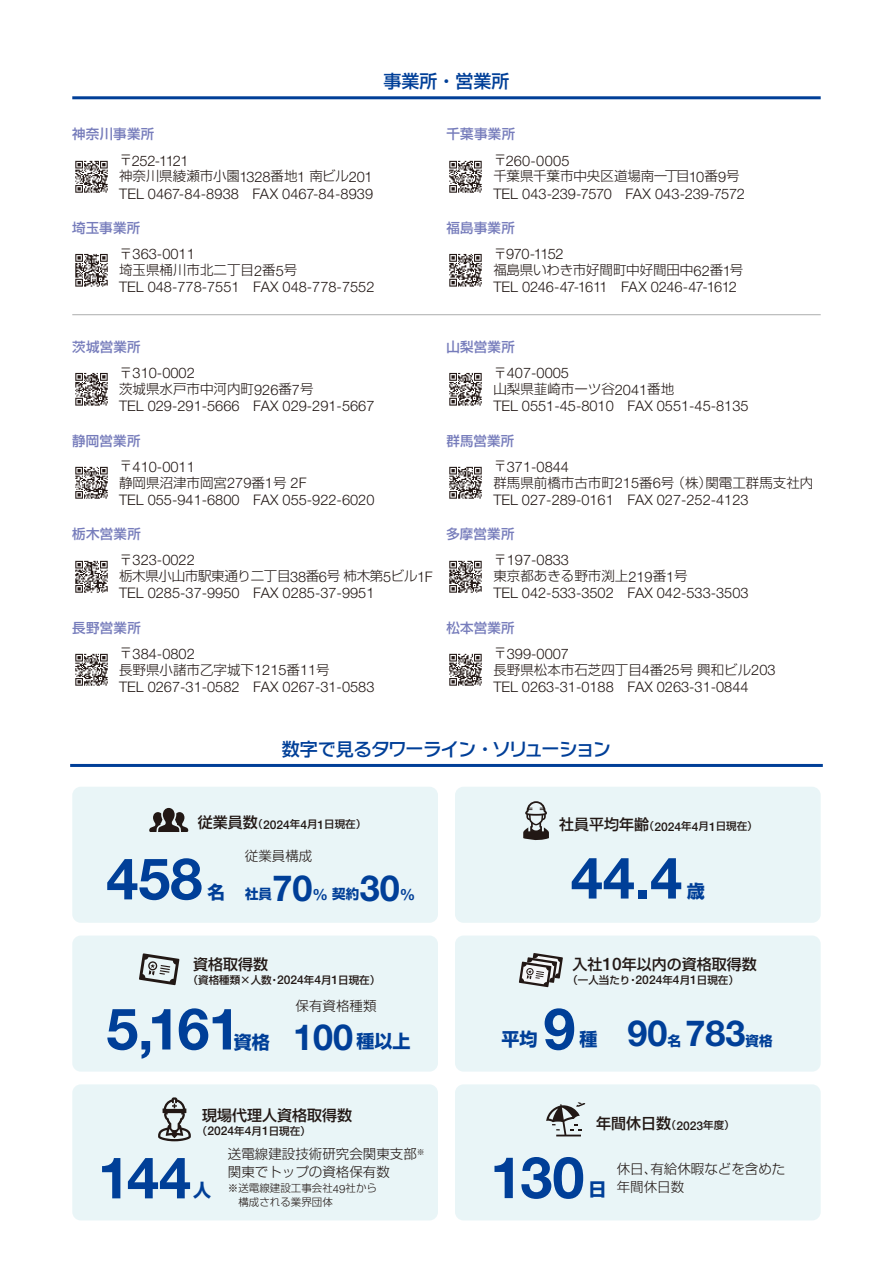
<style>
.page{position:relative;width:893px;height:1263px;background:#fff}
.page>*{position:absolute;margin:0;border:0;box-sizing:border-box;transform-origin:0 0}
.t1{font:700 57.6px "Helvetica Neue";color:#003f98}
.t2{font:700 36px "Helvetica Neue";color:#003f98}
.t3{font:500 18px "Typelabo N Std";letter-spacing:-.05em;color:#003f98}
.t4{font:700 18px "Shin Go Pr 6 N";color:#003f98}
.t5{font:500 18px "Shin Go Pro";color:#003f98}
.t6{font:700 15.45px "Helvetica Neue";color:#003f98}
.t7{font:500 15px "Shin Go Pr 6 N";color:#221815}
.t8{font:300 14.55px "Helvetica Neue";color:#221815}
.t9{font:300 14.55px "Helvetica Neue";letter-spacing:-.035em;color:#221815}
.t10{font:300 13.5px/18px "Shin Go Pro";color:#221815}
.t11{font:500 13.5px "Shin Go Pro";letter-spacing:.015em;color:#767cbb}
.t12{font:300 13.5px "Shin Go Pro";letter-spacing:-.025em;color:#221815}
.t13{font:700 13.5px "Shin Go Pr 6 N";color:#003f98}
.t14{font:500 10.5px "Shin Go Pr 6 N";color:#221815}
.t15{font:300 10.5px/13.5px "Shin Go Pro";color:#221815}
.s1{font-family:"Shin Go Pro";font-size:13.5px}
.s2{font-family:"Helvetica Neue";font-size:14.55px}
.s3{font-family:"Shin Go Pro"}
.s4{font-size:15px}
.s5{font-family:"Helvetica Neue";font-size:12.15px}
.s6{font-family:"Hira Kaku Std N W8";font-weight:400;font-size:18px}
.s7{font-family:"Helvetica Neue";font-size:15.45px}
.s8{font-size:55.2px}
.s9{font-family:"Shin Go Pr 6 N";font-size:18px}
.s10{font-family:"Helvetica Neue";font-size:11.4px}
.s11{font-family:"Helvetica Neue";font-size:17.25px}
.s12{font-size:10.5px}
.s13{font-family:"Shin Go Pr 6 N";font-weight:700;font-size:18px;color:#003f98}
</style>
<div class="page">
<div style="left:455px;top:787px;width:366px;height:136px;background:#e9f5f7;border-radius:9px"></div>
<div style="left:72px;top:787px;width:366px;height:136px;background:#e9f5f7;border-radius:9px"></div>
<div style="left:455px;top:935px;width:366px;height:136px;background:#e9f5f7;border-radius:9px"></div>
<div style="left:72px;top:935px;width:366px;height:136px;background:#e9f5f7;border-radius:9px"></div>
<div style="left:455px;top:1084px;width:366px;height:136px;background:#e9f5f7;border-radius:9px"></div>
<div style="left:72px;top:1084px;width:366px;height:136px;background:#e9f5f7;border-radius:9px"></div>
<svg style="left:149px;top:808px;width:39px;height:24px"></svg>
<svg style="left:523px;top:801px;width:26px;height:40px"></svg>
<svg style="left:519px;top:953px;width:44px;height:34px"></svg>
<svg style="left:158px;top:1097px;width:33px;height:44px"></svg>
<svg style="left:546px;top:1102px;width:39px;height:34px"></svg>
<svg style="left:139px;top:953px;width:40px;height:32px"></svg>
<hr style="left:70px;top:764px;width:753px;height:3px;background:#003f98">
<hr style="left:72px;top:314px;width:749px;height:1px;background:#b5b6b6">
<hr style="left:72px;top:96px;width:749px;height:3px;background:#003f98">
<img style="left:449px;top:372px;width:33px;height:34px">
<img style="left:449px;top:653px;width:33px;height:33px">
<img style="left:75px;top:160px;width:33px;height:33px">
<img style="left:75px;top:466px;width:33px;height:33px">
<img style="left:449px;top:160px;width:33px;height:33px">
<img style="left:449px;top:560px;width:33px;height:33px">
<img style="left:75px;top:653px;width:33px;height:33px">
<img style="left:75px;top:560px;width:33px;height:33px">
<img style="left:449px;top:253px;width:33px;height:34px">
<img style="left:75px;top:372px;width:33px;height:34px">
<img style="left:449px;top:466px;width:33px;height:33px">
<img style="left:75px;top:253px;width:33px;height:34px">
<p class="t5" style="left:383px;top:67px;width:127px">事業所・営業所</p>
<p class="t11" style="left:72px;top:123px;width:84px">神奈川事業所</p>
<p class="t11" style="left:446px;top:123px;width:70px">千葉事業所</p>
<p class="t8" style="left:119px;top:151px;width:71px"><span class="s1">〒</span>252-1121</p>
<p class="t10" style="left:119px;top:166px;width:255px">神奈川県綾瀬市小園<span class="s2">1328</span>番地<span class="s2">1</span> 南ビル<span class="s2">201</span></p>
<p class="t8" style="left:119px;top:184px;width:256px">TEL 0467-84-8938 FAX 0467-84-8939</p>
<p class="t8" style="left:493px;top:151px;width:78px"><span class="s1">〒</span>260-0005</p>
<p class="t10" style="left:493px;top:166px;width:248px">千葉県千葉市中央区道場南一丁目<span class="s2">10</span>番<span class="s2">9</span>号</p>
<p class="t8" style="left:493px;top:184px;width:253px">TEL 043-239-7570 FAX 043-239-7572</p>
<p class="t11" style="left:72px;top:217px;width:70px">埼玉事業所</p>
<p class="t11" style="left:446px;top:217px;width:70px">福島事業所</p>
<p class="t8" style="left:119px;top:245px;width:77px"><span class="s1">〒</span>363-0011</p>
<p class="t10" style="left:119px;top:259px;width:180px">埼玉県桶川市北二丁目<span class="s2">2</span>番<span class="s2">5</span>号</p>
<p class="t8" style="left:119px;top:278px;width:257px">TEL 048-778-7551 FAX 048-778-7552</p>
<p class="t8" style="left:493px;top:245px;width:72px"><span class="s1">〒</span>970-1152</p>
<p class="t10" style="left:493px;top:259px;width:252px">福島県いわき市好間町中好間田中<span class="s2">62</span>番<span class="s2">1</span>号</p>
<p class="t9" style="left:493px;top:278px;width:245px">TEL 0246-47-1611 FAX 0246-47-1612</p>
<p class="t11" style="left:72px;top:336px;width:70px">茨城営業所</p>
<p class="t11" style="left:446px;top:336px;width:70px">山梨営業所</p>
<p class="t8" style="left:119px;top:364px;width:77px"><span class="s1">〒</span>310-0002</p>
<p class="t10" style="left:119px;top:378px;width:196px">茨城県水戸市中河内町<span class="s2">926</span>番<span class="s2">7</span>号</p>
<p class="t8" style="left:119px;top:397px;width:257px">TEL 029-291-5666 FAX 029-291-5667</p>
<p class="t8" style="left:493px;top:364px;width:77px"><span class="s1">〒</span>407-0005</p>
<p class="t10" style="left:493px;top:378px;width:182px">山梨県韮崎市ーツ谷<span class="s2">2041</span>番地</p>
<p class="t8" style="left:493px;top:397px;width:257px">TEL 0551-45-8010 FAX 0551-45-8135</p>
<p class="t11" style="left:72px;top:429px;width:70px">静岡営業所</p>
<p class="t11" style="left:446px;top:429px;width:69px">群馬営業所</p>
<p class="t8" style="left:119px;top:458px;width:77px"><span class="s1">〒</span>410-0011</p>
<p class="t10" style="left:119px;top:472px;width:189px">静岡県沼津市岡宮<span class="s2">279</span>番<span class="s2">1</span>号 <span class="s2">2F</span></p>
<p class="t8" style="left:119px;top:491px;width:257px">TEL 055-941-6800 FAX 055-922-6020</p>
<p class="t8" style="left:493px;top:458px;width:77px"><span class="s1">〒</span>371-0844</p>
<p class="t10" style="left:493px;top:472px;width:321px">群馬県前橋市古市町<span class="s2">215</span>番<span class="s2">6</span>号（株）関電工群馬支社内</p>
<p class="t8" style="left:493px;top:491px;width:257px">TEL 027-289-0161 FAX 027-252-4123</p>
<p class="t11" style="left:72px;top:523px;width:70px">栃木営業所</p>
<p class="t11" style="left:446px;top:523px;width:70px">多摩営業所</p>
<p class="t8" style="left:119px;top:551px;width:77px"><span class="s1">〒</span>323-0022</p>
<p class="t12" style="left:119px;top:565px;width:315px">栃木県小山市駅東通り二丁目<span class="s2">38</span>番<span class="s2">6</span>号柿木第<span class="s2">5</span>ビル<span class="s2">1F</span></p>
<p class="t8" style="left:119px;top:584px;width:257px">TEL 0285-37-9950 FAX 0285-37-9951</p>
<p class="t11" style="left:72px;top:616px;width:70px">長野営業所</p>
<p class="t8" style="left:119px;top:645px;width:77px"><span class="s1">〒</span>384-0802</p>
<p class="t10" style="left:119px;top:659px;width:212px">長野県小諸市乙字城下<span class="s2">1215</span>番<span class="s2">11</span>号</p>
<p class="t8" style="left:119px;top:678px;width:257px">TEL 0267-31-0582 FAX 0267-31-0583</p>
<p class="t8" style="left:493px;top:551px;width:77px"><span class="s1">〒</span>197-0833</p>
<p class="t10" style="left:493px;top:565px;width:196px">東京都あきる野市渕上<span class="s2">219</span>番<span class="s2">1</span>号</p>
<p class="t8" style="left:493px;top:584px;width:257px">TEL 042-533-3502 FAX 042-533-3503</p>
<p class="t11" style="left:446px;top:616px;width:70px">松本営業所</p>
<p class="t8" style="left:493px;top:645px;width:77px"><span class="s1">〒</span>399-0007</p>
<p class="t10" style="left:493px;top:659px;width:284px">長野県松本市石芝四丁目<span class="s2">4</span>番<span class="s2">25</span>号興和ビル<span class="s2">203</span></p>
<p class="t8" style="left:493px;top:678px;width:257px">TEL 0263-31-0188 FAX 0263-31-0844</p>
<p class="t3" style="left:282px;top:735px;width:331px"><span class="s3">数字</span>で<span class="s3">見</span>るタワーライン<span class="s3">・</span>ソリューション</p>
<p class="t14" style="left:198px;top:816px;width:170px"><span class="s4">従業員数</span>（<span class="s5">2024</span>年<span class="s5">4</span>月<span class="s5">1</span>日現在）</p>
<p class="t10" style="left:245px;top:845px;width:69px">従業員構成</p>
<h1 class="t1" style="left:106px;top:843px;width:98px">458</h1>
<p class="t13" style="left:207px;top:883px;width:66px"><span class="s6">名</span> 社員</p>
<h2 class="t2" style="left:272px;top:865px;width:42px">70</h2>
<h2 class="t2" style="left:360px;top:865px;width:42px">30</h2>
<p class="t13" style="left:312px;top:883px;width:48px"><span class="s7">%</span> 契約</p>
<p class="t6" style="left:400px;top:885px;width:17px">%</p>
<p class="t7" style="left:193px;top:952px;width:76px">資格取得数</p>
<p class="t14" style="left:188px;top:971px;width:194px">（資格種類×人数・<span class="s5">2024</span>年<span class="s5">4</span>月<span class="s5">1</span>日現在）</p>
<h1 class="t1" style="left:106px;top:993px;width:136px">5<span class="s8">,</span>161</h1>
<p class="t10" style="left:296px;top:995px;width:82px">保有資格種類</p>
<h2 class="t2" style="left:293px;top:1015px;width:119px">100 <span class="s9">種以上</span></h2>
<p class="t4" style="left:234px;top:1027px;width:38px">資格</p>
<p class="t7" style="left:202px;top:1103px;width:151px">現場代理人資格取得数</p>
<p class="t14" style="left:197px;top:1122px;width:115px">（<span class="s5">2024</span>年<span class="s5">4</span>月<span class="s5">1</span>日現在）</p>
<h1 class="t1" style="left:98px;top:1142px;width:95px">144</h1>
<p class="t4" style="left:193px;top:1176px;width:19px">人</p>
<p class="t10" style="left:228px;top:1143px;width:198px">送電線建設技術研究会関東支部<sup>※</sup>関東でトップの資格保有数</p>
<p class="t15" style="left:228px;top:1180px;width:151px">※送電線建設工事会社<span class="s10">49</span>社から　構成される業界団体</p>
<p class="t14" style="left:559px;top:817px;width:200px"><span class="s4">社員平均年齢</span>（<span class="s5">2024</span>年<span class="s5">4</span>月<span class="s5">1</span>日現在）</p>
<h1 class="t1" style="left:571px;top:842px;width:113px">44<span class="s8">.</span>4</h1>
<p class="t4" style="left:687px;top:877px;width:19px">歳</p>
<p class="t7" style="left:573px;top:952px;width:186px">入社<span class="s11">10</span>年以内の資格取得数</p>
<p class="t14" style="left:567px;top:971px;width:173px">（一人当たり・<span class="s5">2024</span>年<span class="s5">4</span>月<span class="s5">1</span>日現在）</p>
<h1 class="t1" style="left:543px;top:993px;width:34px">9</h1>
<p class="t4" style="left:502px;top:1025px;width:37px">平均</p>
<p class="t4" style="left:579px;top:1025px;width:19px">種</p>
<h2 class="t2" style="left:628px;top:1011px;width:42px">90</h2>
<h2 class="t2" style="left:685px;top:1011px;width:62px">783</h2>
<p class="t13" style="left:668px;top:1030px;width:15px">名</p>
<p class="t13" style="left:745px;top:1030px;width:28px">資格</p>
<p class="t7" style="left:596px;top:1111px;width:140px">年間休日数<span class="s12">（</span><span class="s5">2023</span><span class="s12">年度）</span></p>
<p class="t10" style="left:617px;top:1158px;width:170px">休日、有給休暇などを含めた</p>
<h1 class="t1" style="left:490px;top:1142px;width:96px">130</h1>
<p class="t10" style="left:588px;top:1176px;width:97px"><span class="s13">日</span> 年間休日数</p>
</div>
